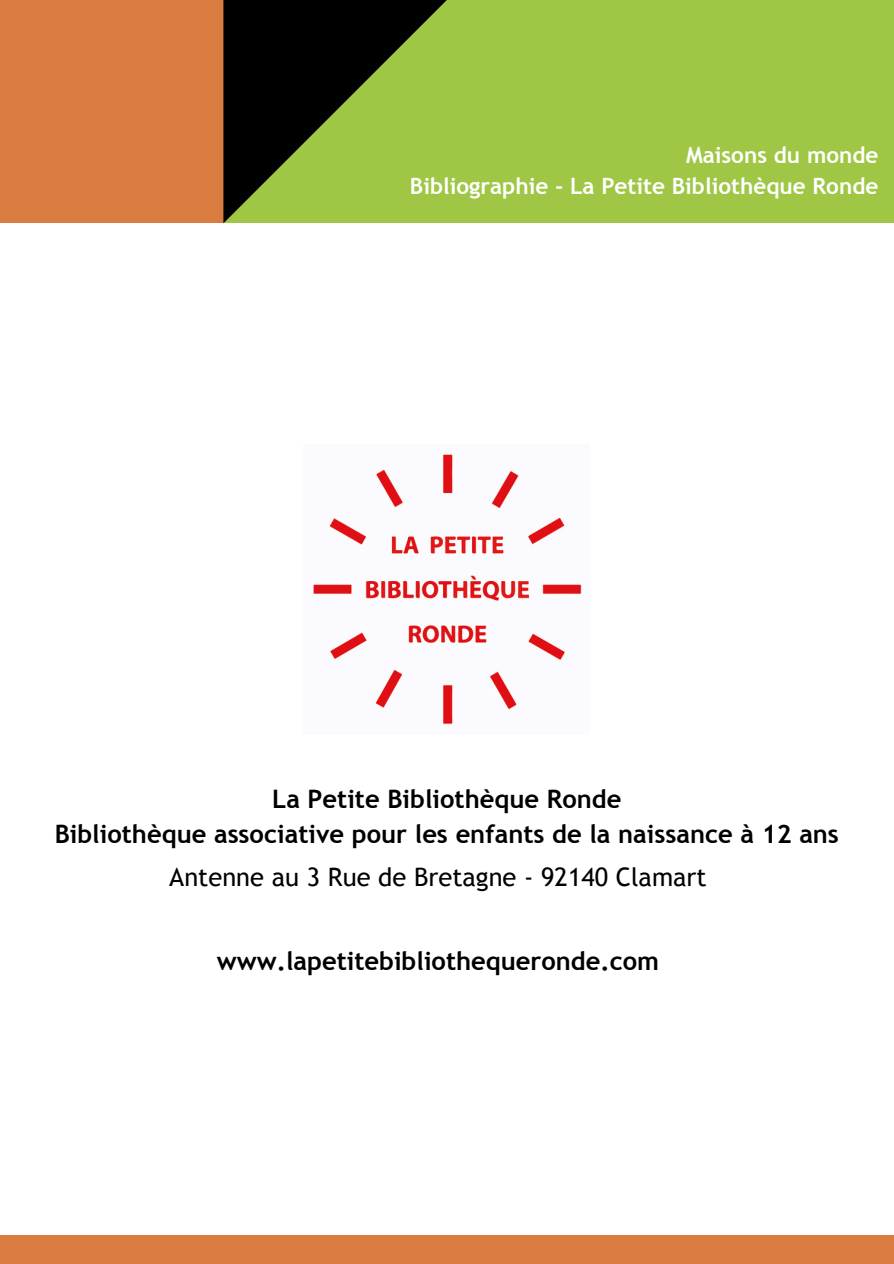
<style>
.page{position:relative;width:894px;height:1264px;background:#fff}
.page>*{position:absolute;margin:0;border:0;box-sizing:border-box;transform-origin:0 0}
.t1{font:700 25.5px/34.8px "Trebuchet MS";color:#000;text-align:center}
.t2{font:25.5px "Trebuchet MS";color:#000}
.t3{font:700 22.5px/31.5px "Trebuchet MS";color:#fff;text-align:right}
</style>
<div class="page">
<img style="left:313px;top:454px;width:269px;height:271px">
<div style="left:223px;top:0;width:670px;height:222px;background:#9fc745"></div>
<div style="left:0;top:0;width:223px;height:222px;background:#da7c42"></div>
<svg style="left:223px;top:0;width:253px;height:223px"></svg>
<div style="left:0;top:1234px;width:893px;height:29px;background:#da7c42"></div>
<p class="t3" style="left:410px;top:139px;width:470px">Maisons du monde<br>Bibliographie - La Petite Bibliothèque Ronde</p>
<p class="t1" style="left:55px;top:781px;width:785px">La Petite Bibliothèque Ronde<br>Bibliothèque associative pour les enfants de la naissance à 12 ans</p>
<p class="t2" style="left:169px;top:862px;width:538px">Antenne au 3 Rue de Bretagne - 92140 Clamart</p>
<p class="t1" style="left:217px;top:943px;width:444px">www.lapetitebibliothequeronde.com</p>
</div>
